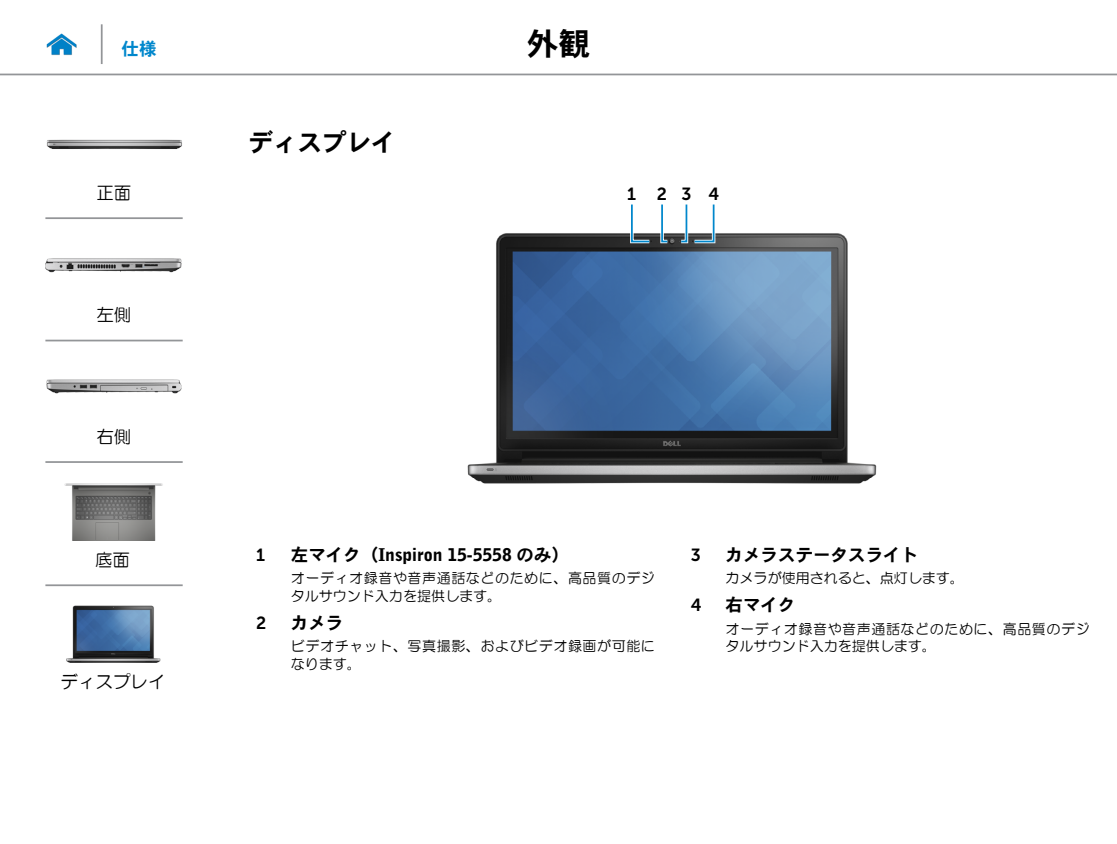
<style>
.page{position:relative;width:1117px;height:844px;background:#fff}
.page>*{position:absolute;margin:0;border:0;box-sizing:border-box;transform-origin:0 0}
.t1{font:31.5px "DFHS Gothic W7 WIN RKSJ H";color:#000}
.Head2{font:24.5px "DFHS Gothic W7 WIN RKSJ H";color:#000}
.Callout_Head{font:900 17.5px "Bell Gothic BT";color:#000}
.Callout_Head-2{font:17.5px "DFHS Gothic W7 WIN RKSJ H";color:#000}
.t2{font:17.5px "HG Maru Gothic MPRO";color:#000}
.Callout_Head-3{font:17.5px "Museo Sans For Dell 700";color:#000}
.t3{font:17.5px "DFHS Gothic W7 WIN RKSJ H";color:#0087cc}
.Callout_description{font:14px/17.5px "HG Maru Gothic MPRO";letter-spacing:.04em;color:#000}
.Callout_description-2{font:14px "HG Maru Gothic MPRO";color:#000}
.s1{font-family:"DFHS Gothic W7 WIN RKSJ H";font-weight:400}
</style>
<div class="page">
<hr style="left:0;top:74px;width:1116px;height:1px;background:#939598">
<img style="left:46px;top:33px;width:31px;height:23px">
<img style="left:467px;top:233px;width:410px;height:251px">
<svg style="left:677px;top:204px;width:40px;height:41px"></svg>
<svg style="left:658px;top:204px;width:12px;height:41px"></svg>
<svg style="left:628px;top:204px;width:24px;height:41px"></svg>
<hr style="left:101px;top:24px;width:2px;height:40px;background:#939598">
<img style="left:46px;top:139px;width:136px;height:10px">
<img style="left:45px;top:258px;width:137px;height:15px">
<img style="left:46px;top:379px;width:136px;height:15px">
<img style="left:64px;top:483px;width:99px;height:57px">
<img style="left:66px;top:605px;width:95px;height:57px">
<hr style="left:45px;top:217px;width:138px;height:2px;background:#939598">
<hr style="left:45px;top:339px;width:138px;height:2px;background:#939598">
<hr style="left:45px;top:461px;width:138px;height:2px;background:#939598">
<hr style="left:45px;top:584px;width:138px;height:2px;background:#939598">
<p class="t3" style="left:122px;top:40px;width:36px">仕様</p>
<h1 class="t1" style="left:527px;top:28px;width:64px">外観</h1>
<p class="t2" style="left:96px;top:183px;width:36px">正面</p>
<p class="t2" style="left:96px;top:306px;width:36px">左側</p>
<p class="t2" style="left:96px;top:428px;width:36px">右側</p>
<p class="t2" style="left:95px;top:550px;width:37px">底面</p>
<p class="t2" style="left:60px;top:673px;width:106px">ディスプレイ</p>
<p class="Head2" style="left:249px;top:129px;width:148px">ディスプレイ</p>
<p class="Callout_Head-3" style="left:627px;top:184px;width:10px">1</p>
<p class="Callout_Head-3" style="left:656px;top:184px;width:12px">2</p>
<p class="Callout_Head-3" style="left:681px;top:184px;width:12px">3</p>
<p class="Callout_Head-3" style="left:708px;top:184px;width:12px">4</p>
<p class="Callout_Head-3" style="left:256px;top:544px;width:10px">1</p>
<p class="Callout_Head" style="left:291px;top:543px;width:280px"><span class="s1">左マイク（</span>Inspiron 15-5558 <span class="s1">のみ）</span></p>
<p class="Callout_description" style="left:291px;top:569px;width:365px">オーディオ録音や音声通話などのために、高品質のデジタルサウンド入力を提供します。</p>
<p class="Callout_Head-3" style="left:256px;top:612px;width:12px">2</p>
<p class="Callout_Head-2" style="left:291px;top:613px;width:54px">カメラ</p>
<p class="Callout_description" style="left:291px;top:637px;width:365px">ビデオチャット、写真撮影、およびビデオ録画が可能になります。</p>
<p class="Callout_Head-3" style="left:690px;top:544px;width:12px">3</p>
<p class="Callout_Head-2" style="left:725px;top:545px;width:194px">カメラステータスライト</p>
<p class="Callout_description-2" style="left:725px;top:571px;width:239px">カメラが使用されると、点灯します。</p>
<p class="Callout_Head-3" style="left:690px;top:595px;width:12px">4</p>
<p class="Callout_Head-2" style="left:725px;top:596px;width:71px">右マイク</p>
<p class="Callout_description" style="left:725px;top:619px;width:365px">オーディオ録音や音声通話などのために、高品質のデジタルサウンド入力を提供します。</p>
</div>
